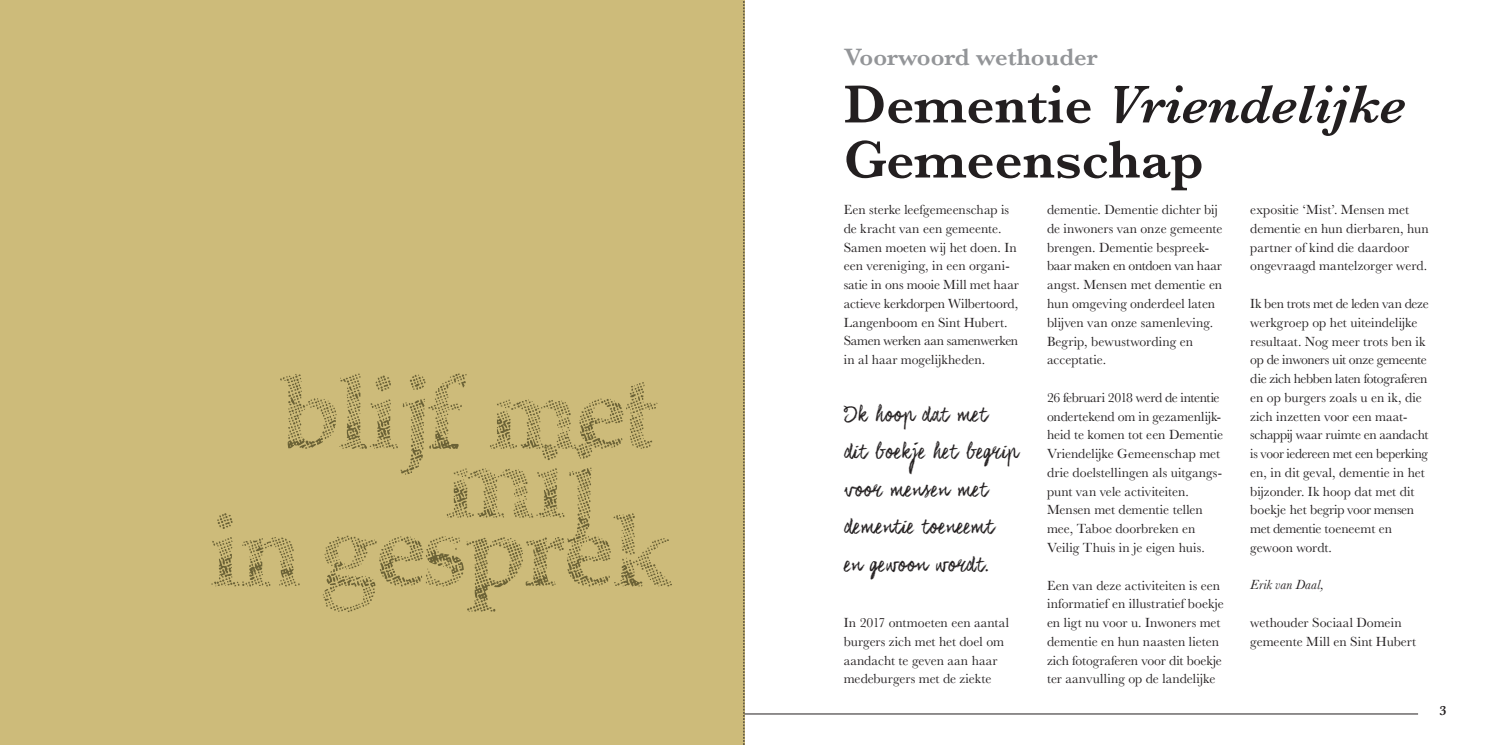
<style>
.page{position:relative;width:1489px;height:745px;background:#fff}
.page>*{position:absolute;margin:0;border:0;box-sizing:border-box;transform-origin:0 0}
.t1{font:138.75px "Half Faded";color:#6b6236}
.t2{font:600 55px/55px "Baskerville";color:#231f20}
.t3{font:600 24.5px "Baskerville";color:#939598}
.t4{font:20px/37.5px "Coalhand Luke";color:#231f20}
.t5{font:13.75px/18.8px "Baskerville";letter-spacing:-.005em;color:#231f20}
.t6{font:italic 13.75px "Baskerville";letter-spacing:.015em;color:#231f20}
.t7{font:600 13.75px "Baskerville";color:#231f20}
.s1{font-style:italic}
</style>
<div class="page">
<div style="left:0;top:0;width:744px;height:744px;background:#cdbb7a"></div>
<hr style="left:744px;top:713px;width:673px;height:1px;background:#231f20">
<svg style="left:743px;top:1px;width:1px;height:743px"></svg>
<h1 class="t1" style="left:279px;top:320px;width:381px">blijf met</h1>
<h1 class="t1" style="left:445px;top:389px;width:150px">mij</h1>
<h1 class="t1" style="left:210px;top:457px;width:465px">in gesprek</h1>
<h3 class="t3" style="left:843px;top:39px;width:255px">Voorwoord wethouder</h3>
<h2 class="t2" style="left:843px;top:76px;width:563px">Dementie <span class="s1">Vriendelijke<br></span>Gemeenschap</h2>
<p class="t5" style="left:843px;top:200px;width:177px">Een sterke leefgemeenschap is de kracht van een gemeente.<br>Samen moeten wij het doen. In een vereniging, in een organi&shy;satie in ons mooie Mill met haar actieve kerkdorpen Wilbertoord,<br>Langenboom en Sint Hubert.<br>Samen werken aan samenwerken in al haar mogelijkheden.</p>
<h3 class="t4" style="left:843px;top:394px;width:176px">Ik hoop dat met<br>dit boekje het begrip voor mensen met dementie toeneemt<br>en gewoon wordt.</h3>
<p class="t5" style="left:843px;top:613px;width:167px">In 2017 ontmoeten een aantal burgers zich met het doel om aandacht te geven aan haar medeburgers met de ziekte</p>
<p class="t5" style="left:1046px;top:200px;width:177px">dementie. Dementie dichter bij de inwoners van onze gemeente brengen. Dementie bespreek&shy;baar maken en ontdoen van haar angst. Mensen met dementie en hun omgeving onderdeel laten blijven van onze samenleving.<br>Begrip, bewustwording en acceptatie.</p>
<p class="t5" style="left:1046px;top:388px;width:177px">26 februari 2018 werd de intentie ondertekend om in gezamenlijk&shy;heid te komen tot een Dementie<br>Vriendelijke Gemeenschap met drie doelstellingen als uitgangs&shy;punt van vele activiteiten.<br>Mensen met dementie tellen mee, Taboe doorbreken en<br>Veilig Thuis in je eigen huis.</p>
<p class="t5" style="left:1046px;top:575px;width:178px">Een van deze activiteiten is een informatief en illustratief boekje en ligt nu voor u. Inwoners met dementie en hun naasten lieten zich fotograferen voor dit boekje ter aanvulling op de landelijke</p>
<p class="t5" style="left:1250px;top:200px;width:180px">expositie ‘Mist’. Mensen met dementie en hun dierbaren, hun partner of kind die daardoor ongevraagd mantelzorger werd.</p>
<p class="t5" style="left:1250px;top:294px;width:180px">Ik ben trots met de leden van deze werkgroep op het uiteindelijke resultaat. Nog meer trots ben ik op de inwoners uit onze gemeente die zich hebben laten fotograferen en op burgers zoals u en ik, die zich inzetten voor een maat&shy;schappij waar ruimte en aandacht is voor iedereen met een beperking en, in dit geval, dementie in het bijzonder. Ik hoop dat met dit boekje het begrip voor mensen met dementie toeneemt en gewoon wordt.</p>
<p class="t6" style="left:1250px;top:575px;width:75px">Erik van Daal,</p>
<p class="t5" style="left:1250px;top:613px;width:167px">wethouder Sociaal Domein gemeente Mill en Sint Hubert</p>
<p class="t7" style="left:1439px;top:700px;width:8px">3</p>
</div>
